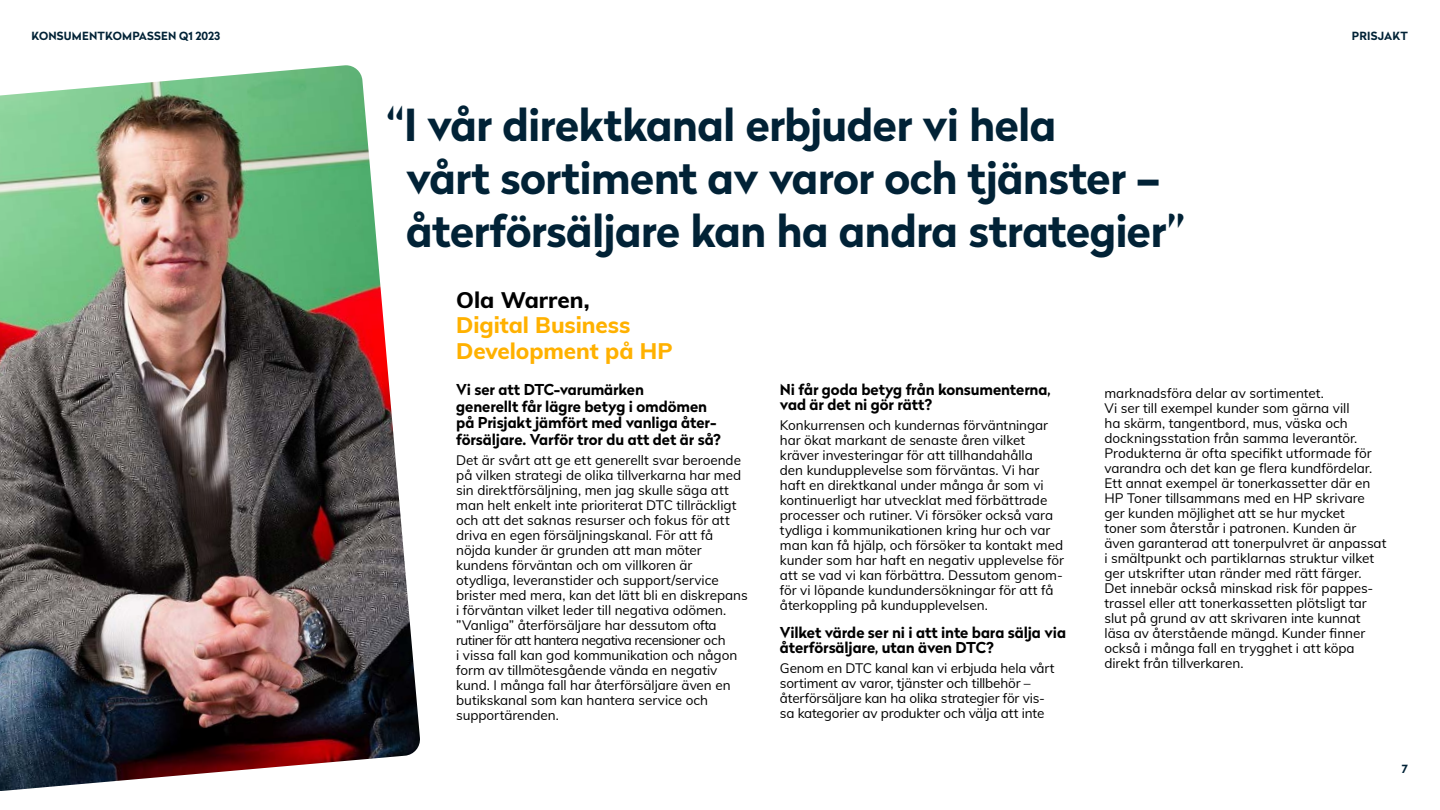
<style>
.page{position:relative;width:1440px;height:810px;background:#fff}
.page>*{position:absolute;margin:0;border:0;box-sizing:border-box;transform-origin:0 0}
.t1{font:700 44.03px/52.8px "Radikal";letter-spacing:-.02em;color:#012236}
.t2{font:800 22.5px/25.5px "Muli";letter-spacing:-.005em;color:#ffb100}
.t3{font:800 22.5px "Muli";color:#000}
.t4{font:700 15px/16.5px "Radikal";letter-spacing:-.01em;color:#000}
.t5{font:13.5px/15px "Muli";letter-spacing:-.005em;color:#000}
.t6{font:700 11.25px "Radikal";letter-spacing:.02em;color:#012236}
</style>
<div class="page">
<img style="left:0;top:65px;width:420px;height:726px">
<p class="t6" style="left:31px;top:28px;width:190px">KONSUMENTKOMPASSEN Q1 2023</p>
<p class="t6" style="left:1352px;top:28px;width:58px">PRISJAKT</p>
<h1 class="t1" style="left:406px;top:98px;width:780px;text-indent:-20px">“I vår direktkanal erbjuder vi hela<br>vårt sortiment av varor och tjänster – återförsäljare kan ha andra strategier”</h1>
<h2 class="t3" style="left:456px;top:283px;width:135px">Ola Warren,</h2>
<h2 class="t2" style="left:456px;top:311px;width:218px">Digital Business<br>Development på HP</h2>
<p class="t4" style="left:456px;top:381px;width:266px">Vi ser att DTC-varumärken<br>generellt får lägre betyg i omdömen på Prisjakt jämfört med vanliga åter&shy;försäljare. Varför tror du att det är så?</p>
<p class="t5" style="left:456px;top:452px;width:293px">Det är svårt att ge ett generellt svar beroende på vilken strategi de olika tillverkarna har med sin direktförsäljning, men jag skulle säga att man helt enkelt inte prioriterat DTC tillräckligt och att det saknas resurser och fokus för att driva en egen försäljningskanal. För att få nöjda kunder är grunden att man möter kundens förväntan och om villkoren är otydliga, leveranstider och support/service brister med mera, kan det lätt bli en diskrepans i förväntan vilket leder till negativa odömen. ”Vanliga” återförsäljare har dessutom ofta rutiner för att hantera negativa recensioner och<br>i vissa fall kan god kommunikation och någon form av tillmötesgående vända en negativ kund. I många fall har återförsäljare även en butikskanal som kan hantera service och supportärenden.</p>
<p class="t4" style="left:780px;top:382px;width:272px;line-height:14.2px">Ni får goda betyg från konsumenterna, vad är det ni gör rätt?</p>
<p class="t5" style="left:780px;top:417px;width:286px">Konkurrensen och kundernas förväntningar har ökat markant de senaste åren vilket kräver investeringar för att tillhandahålla<br>den kundupplevelse som förväntas. Vi har haft en direktkanal under många år som vi kontinuerligt har utvecklat med förbättrade processer och rutiner. Vi försöker också vara tydliga i kommunikationen kring hur och var man kan få hjälp, och försöker ta kontakt med kunder som har haft en negativ upplevelse för att se vad vi kan förbättra. Dessutom genom&shy;för vi löpande kundundersökningar för att få återkoppling på kundupplevelsen.</p>
<p class="t4" style="left:780px;top:625px;width:288px;line-height:14.2px">Vilket värde ser ni i att inte bara sälja via återförsäljare, utan även DTC?</p>
<p class="t5" style="left:780px;top:660px;width:276px">Genom en DTC kanal kan vi erbjuda hela vårt sortiment av varor, tjänster och tillbehör – återförsäljare kan ha olika strategier för vis&shy;sa kategorier av produkter och välja att inte</p>
<p class="t5" style="left:1104px;top:385px;width:284px">marknadsföra delar av sortimentet.<br>Vi ser till exempel kunder som gärna vill<br>ha skärm, tangentbord, mus, väska och dockningsstation från samma leverantör.<br>Produkterna är ofta specifikt utformade för varandra och det kan ge flera kundfördelar.<br>Ett annat exempel är tonerkassetter där en HP Toner tillsammans med en HP skrivare ger kunden möjlighet att se hur mycket<br>toner som återstår i patronen. Kunden är även garanterad att tonerpulvret är anpassat i smältpunkt och partiklarnas struktur vilket ger utskrifter utan ränder med rätt färger.<br>Det innebär också minskad risk för pappes&shy;trassel eller att tonerkassetten plötsligt tar slut på grund av att skrivaren inte kunnat läsa av återstående mängd. Kunder finner också i många fall en trygghet i att köpa direkt från tillverkaren.</p>
<p class="t6" style="left:1402px;top:761px;width:8px">7</p>
</div>
